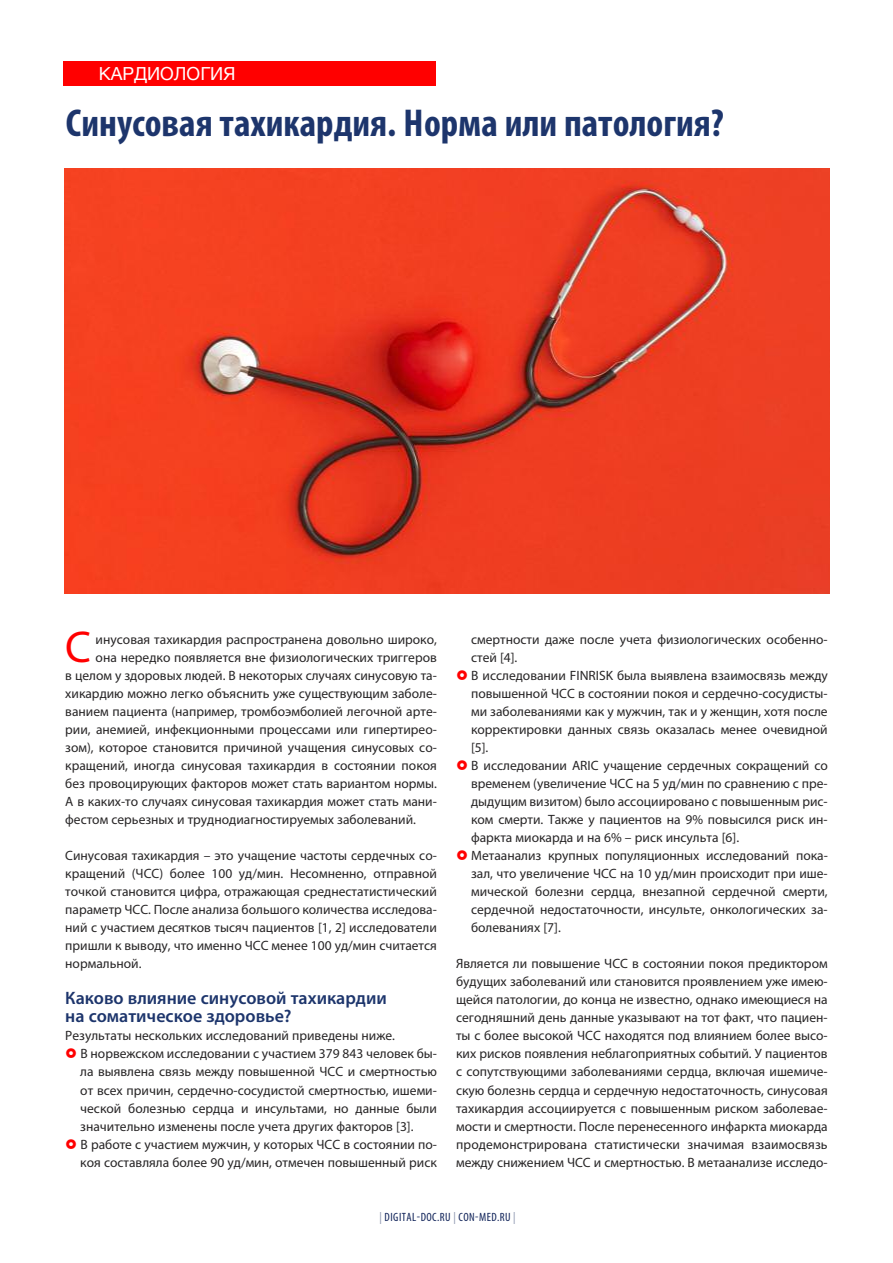
<style>
.page{position:relative;width:893px;height:1263px;background:#fff}
.page>*{position:absolute;margin:0;border:0;box-sizing:border-box;transform-origin:0 0}
.t1{font:44.7px "Myriad Pro";color:#f00}
.t2{font:700 condensed 39px "Myriad Pro";color:#1d356c}
.t3{font:600 18px/18px "Myriad Pro";color:#1d356c}
.t4{font:18px "Helvetica Neue";color:#fff}
.t5{font:13.5px/18px "Myriad Pro";color:#272526;text-align:justify}
.t6{font:condensed 12px "Myriad Pro";letter-spacing:.04em;color:#11245a}
.s1{color:#8892ac}
</style>
<div class="page">
<div style="left:63px;top:61px;width:373px;height:25px;background:#f00"></div>
<img style="left:65px;top:169px;width:764px;height:424px">
<h3 class="t4" style="left:99px;top:63px;width:138px">кардиология</h3>
<h2 class="t2" style="left:66px;top:109px;width:660px">Синусовая тахикардия. Норма или патология?</h2>
<h1 class="t1" style="left:65px;top:631px;width:27px">C</h1>
<p class="t5" style="left:96px;top:632px;width:343px">инусовая тахикардия распространена довольно широко,</p>
<p class="t5" style="left:96px;top:650px;width:343px">она нередко появляется вне физиологических триггеров</p>
<p class="t5" style="left:65px;top:668px;width:373px">в целом у здоровых людей. В некоторых случаях синусовую та-</p>
<p class="t5" style="left:65px;top:686px;width:373px">хикардию можно легко объяснить уже существующим заболе-</p>
<p class="t5" style="left:65px;top:704px;width:373px">ванием пациента (например, тромбоэмболией легочной арте-</p>
<p class="t5" style="left:65px;top:722px;width:373px">рии, анемией, инфекционными процессами или гипертирео-</p>
<p class="t5" style="left:65px;top:740px;width:373px">зом), которое становится причиной учащения синусовых со-</p>
<p class="t5" style="left:65px;top:758px;width:373px">кращений, иногда синусовая тахикардия в состоянии покоя</p>
<p class="t5" style="left:65px;top:776px;width:373px">без провоцирующих факторов может стать вариантом нормы.</p>
<p class="t5" style="left:65px;top:794px;width:373px">А в каких-то случаях синусовая тахикардия может стать мани-</p>
<p class="t5" style="left:65px;top:812px;width:352px">фестом серьезных и труднодиагностируемых заболеваний.</p>
<p class="t5" style="left:65px;top:848px;width:373px">Синусовая тахикардия – это учащение частоты сердечных со&shy;кращений (ЧСС) более 100 уд/мин. Несомненно, отправной точкой становится цифра, отражающая среднестатистический параметр ЧСС. После анализа большого количества исследова&shy;ний с участием десятков тысяч пациентов [1, 2] исследователи пришли к выводу, что именно ЧСС менее 100 уд/мин считается нормальной.</p>
<h3 class="t3" style="left:65px;top:991px;width:323px">Каково влияние синусовой тахикардии на соматическое здоровье?</h3>
<p class="t5" style="left:80px;top:1028px;width:358px;text-align:left;text-indent:-15px">Результаты нескольких исследований приведены ниже.<br>В норвежском исследовании с участием 379 843 человек бы&shy;ла выявлена связь между повышенной ЧСС и смертностью от всех причин, сердечно-сосудистой смертностью, ишеми&shy;ческой болезнью сердца и инсультами, но данные были значительно изменены после учета других факторов [3].<br>В работе с участием мужчин, у которых ЧСС в состоянии по&shy;коя составляла более 90 уд/мин, отмечен повышенный риск</p>
<p class="t5" style="left:471px;top:632px;width:358px;text-align:left">смертности даже после учета физиологических особенно&shy;стей [4].<br>В исследовании FINRISK была выявлена взаимосвязь между повышенной ЧСС в состоянии покоя и сердечно-сосудисты&shy;ми заболеваниями как у мужчин, так и у женщин, хотя после корректировки данных связь оказалась менее очевидной [5].<br>В исследовании ARIC учащение сердечных сокращений со временем (увеличение ЧСС на 5 уд/мин по сравнению с пре&shy;дыдущим визитом) было ассоциировано с повышенным рис&shy;ком смерти. Также у пациентов на 9% повысился риск ин&shy;фаркта миокарда и на 6% – риск инсульта [6].<br>Метаанализ крупных популяционных исследований пока&shy;зал, что увеличение ЧСС на 10 уд/мин происходит при ише&shy;мической болезни сердца, внезапной сердечной смерти, сердечной недостаточности, инсульте, онкологических за&shy;болеваниях [7].</p>
<p class="t5" style="left:456px;top:956px;width:373px">Является ли повышение ЧСС в состоянии покоя предиктором будущих заболеваний или становится проявлением уже имею&shy;щейся патологии, до конца не известно, однако имеющиеся на сегодняшний день данные указывают на тот факт, что пациен&shy;ты с более высокой ЧСС находятся под влиянием более высо&shy;ких рисков появления неблагоприятных событий. У пациентов с сопутствующими заболеваниями сердца, включая ишемиче&shy;скую болезнь сердца и сердечную недостаточность, синусовая тахикардия ассоциируется с повышенным риском заболевае&shy;мости и смертности. После перенесенного инфаркта миокарда продемонстрирована статистически значимая взаимосвязь между снижением ЧСС и смертностью. В метаанализе исследо-</p>
<p class="t6" style="left:380px;top:1213px;width:138px"><span class="s1">|</span> DIGITAL-DOC.RU <span class="s1">|</span> CON-MED.RU <span class="s1">|</span></p>
</div>
